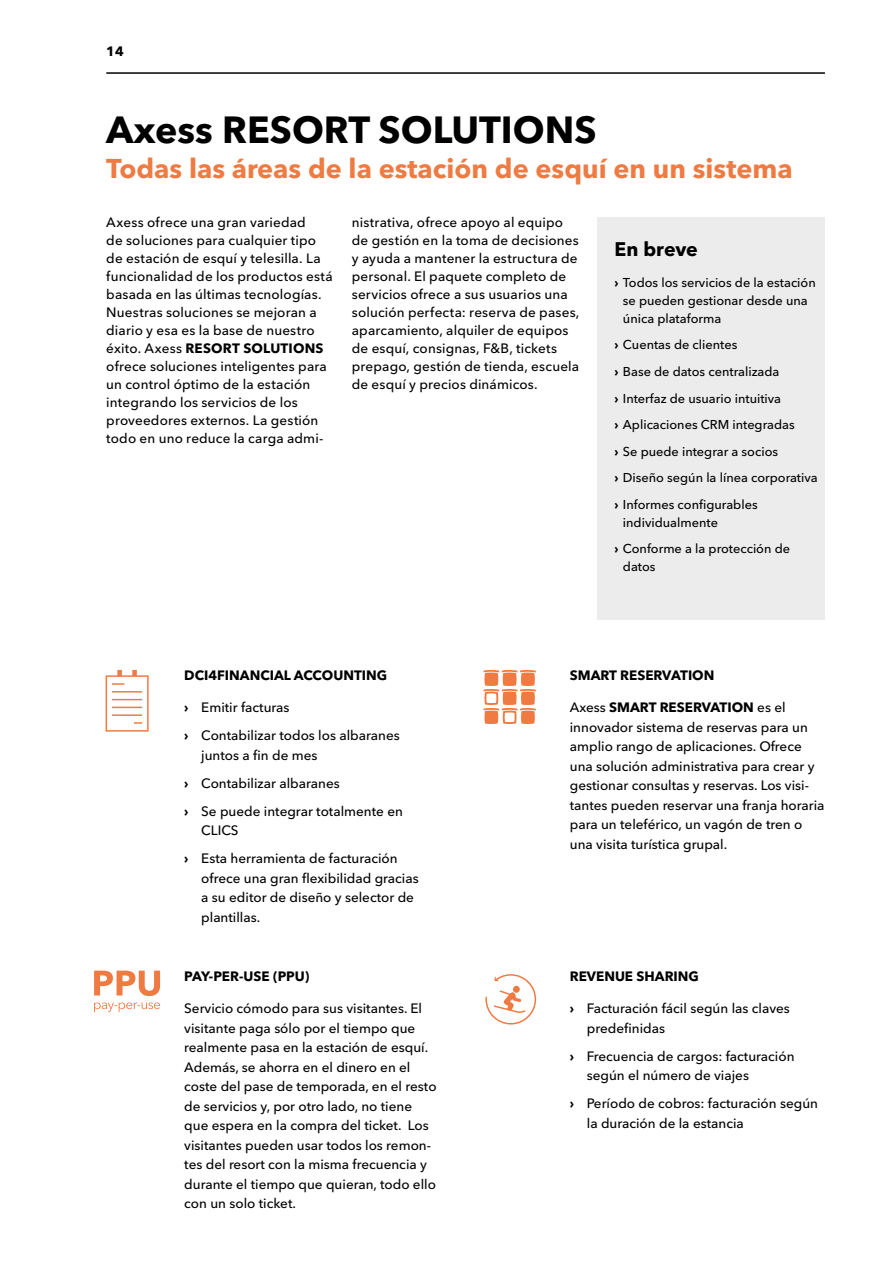
<style>
.page{position:relative;width:893px;height:1263px;background:#fff}
.page>*{position:absolute;margin:0;border:0;box-sizing:border-box;transform-origin:0 0}
.t1{font:700 37.5px "Avenir Next Cyr";color:#000}
.t2{font:700 27px "Avenir Next Cyr";color:#ef7b42}
.t3{font:700 19.5px "Avenir Next Cyr";letter-spacing:.005em;color:#000}
.t4{font:500 13.5px/19.5px "Avenir Next Cyr";color:#000}
.t5{font:700 13.5px "Avenir Next Cyr";color:#000}
.t6{font:500 12.75px/26.5px "Avenir Next Cyr";color:#000}
.s1{font-weight:700}
</style>
<div class="page">
<hr style="left:106px;top:72px;width:719px;height:2px;background:#000">
<svg style="left:105px;top:670px;width:44px;height:62px"></svg>
<div style="left:597px;top:217px;width:228px;height:403px;background:#ececec"></div>
<div style="left:485px;top:974px;width:51px;height:50px;border:2px solid #ef7b42;border-radius:50%"></div>
<svg style="left:485px;top:974px;width:42px;height:40px"></svg>
<svg style="left:94px;top:1002px;width:66px;height:10px"></svg>
<svg style="left:94px;top:971px;width:66px;height:25px"></svg>
<svg style="left:483px;top:670px;width:53px;height:54px"></svg>
<p class="t5" style="left:106px;top:43px;width:19px">14</p>
<h1 class="t1" style="left:106px;top:107px;width:492px">Axess RESORT SOLUTIONS</h1>
<h2 class="t2" style="left:106px;top:152px;width:688px">Todas las áreas de la estación de esquí en un sistema</h2>
<p class="t4" style="left:106px;top:214px;width:228px;line-height:18px">Axess ofrece una gran variedad<br>de soluciones para cualquier tipo de estación de esquí y telesilla. La funcionalidad de los productos está basada en las últimas tecnologías.<br>Nuestras soluciones se mejoran a diario y esa es la base de nuestro éxito. Axess <span class="s1">RESORT SOLUTIONS </span>ofrece soluciones inteligentes para un control óptimo de la estación integrando los servicios de los proveedores externos. La gestión todo en uno reduce la carga admi-</p>
<p class="t4" style="left:352px;top:214px;width:229px;line-height:18px">nistrativa, ofrece apoyo al equipo de gestión en la toma de decisiones y ayuda a mantener la estructura de personal. El paquete completo de servicios ofrece a sus usuarios una solución perfecta: reserva de pases, aparcamiento, alquiler de equipos de esquí, consignas, F&amp;B, tickets prepago, gestión de tienda, escuela de esquí y precios dinámicos.</p>
<h3 class="t3" style="left:614px;top:237px;width:85px">En breve</h3>
<p class="t6" style="left:623px;top:273px;width:194px;line-height:18px;text-indent:-9px"><span class="s1">›</span> Todos los servicios de la estación se pueden gestionar desde una única plataforma</p>
<p class="t6" style="left:614px;top:332px;width:205px"><span class="s1">›</span> Cuentas de clientes<br><span class="s1">›</span> Base de datos centralizada<br><span class="s1">›</span> Interfaz de usuario intuitiva<br><span class="s1">›</span> Aplicaciones CRM integradas<br><span class="s1">›</span> Se puede integrar a socios<br><span class="s1">›</span> Diseño según la línea corporativa <span class="s1">›</span> Informes configurables</p>
<p class="t6" style="left:614px;top:509px;width:177px;text-indent:9px">individualmente<br><span class="s1">›</span> Conforme a la protección de</p>
<p class="t6" style="left:623px;top:553px;width:34px">datos</p>
<p class="t5" style="left:184px;top:667px;width:204px">DCI4FINANCIAL ACCOUNTING</p>
<p class="t4" style="left:184px;top:693px;width:217px;line-height:28px"><span class="s1">›</span> Emitir facturas<br><span class="s1">›</span> Contabilizar todos los albaranes</p>
<p class="t4" style="left:184px;top:741px;width:220px;line-height:28px;text-indent:17px">juntos a fin de mes<br><span class="s1">›</span> Contabilizar albaranes<br><span class="s1">›</span> Se puede integrar totalmente en</p>
<p class="t4" style="left:184px;top:816px;width:215px;line-height:28px;text-indent:17px">CLICS<br><span class="s1">›</span> Esta herramienta de facturación</p>
<p class="t4" style="left:201px;top:868px;width:219px">ofrece una gran flexibilidad gracias a su editor de diseño y selector de plantillas.</p>
<p class="t5" style="left:184px;top:968px;width:127px">PAY-PER-USE (PPU)</p>
<p class="t4" style="left:184px;top:998px;width:254px">Servicio cómodo para sus visitantes. El visitante paga sólo por el tiempo que realmente pasa en la estación de esquí.<br>Además, se ahorra en el dinero en el coste del pase de temporada, en el resto de servicios y, por otro lado, no tiene que espera en la compra del ticket. Los visitantes pueden usar todos los remon&shy;tes del resort con la misma frecuencia y durante el tiempo que quieran, todo ello con un solo ticket.</p>
<p class="t5" style="left:570px;top:667px;width:146px">SMART RESERVATION</p>
<p class="t4" style="left:570px;top:698px;width:256px">Axess <span class="s1">SMART RESERVATION</span> es el innovador sistema de reservas para un amplio rango de aplicaciones. Ofrece una solución administrativa para crear y gestionar consultas y reservas. Los visi&shy;tantes pueden reservar una franja horaria para un teleférico, un vagón de tren o una visita turística grupal.</p>
<p class="t5" style="left:570px;top:968px;width:131px">REVENUE SHARING</p>
<p class="t4" style="left:587px;top:998px;width:205px;text-indent:-17px"><span class="s1">›</span> Facturación fácil según las claves predefinidas</p>
<p class="t4" style="left:587px;top:1046px;width:209px;text-indent:-17px"><span class="s1">›</span> Frecuencia de cargos: facturación según el número de viajes</p>
<p class="t4" style="left:587px;top:1093px;width:233px;text-indent:-17px"><span class="s1">›</span> Período de cobros: facturación según la duración de la estancia</p>
</div>
